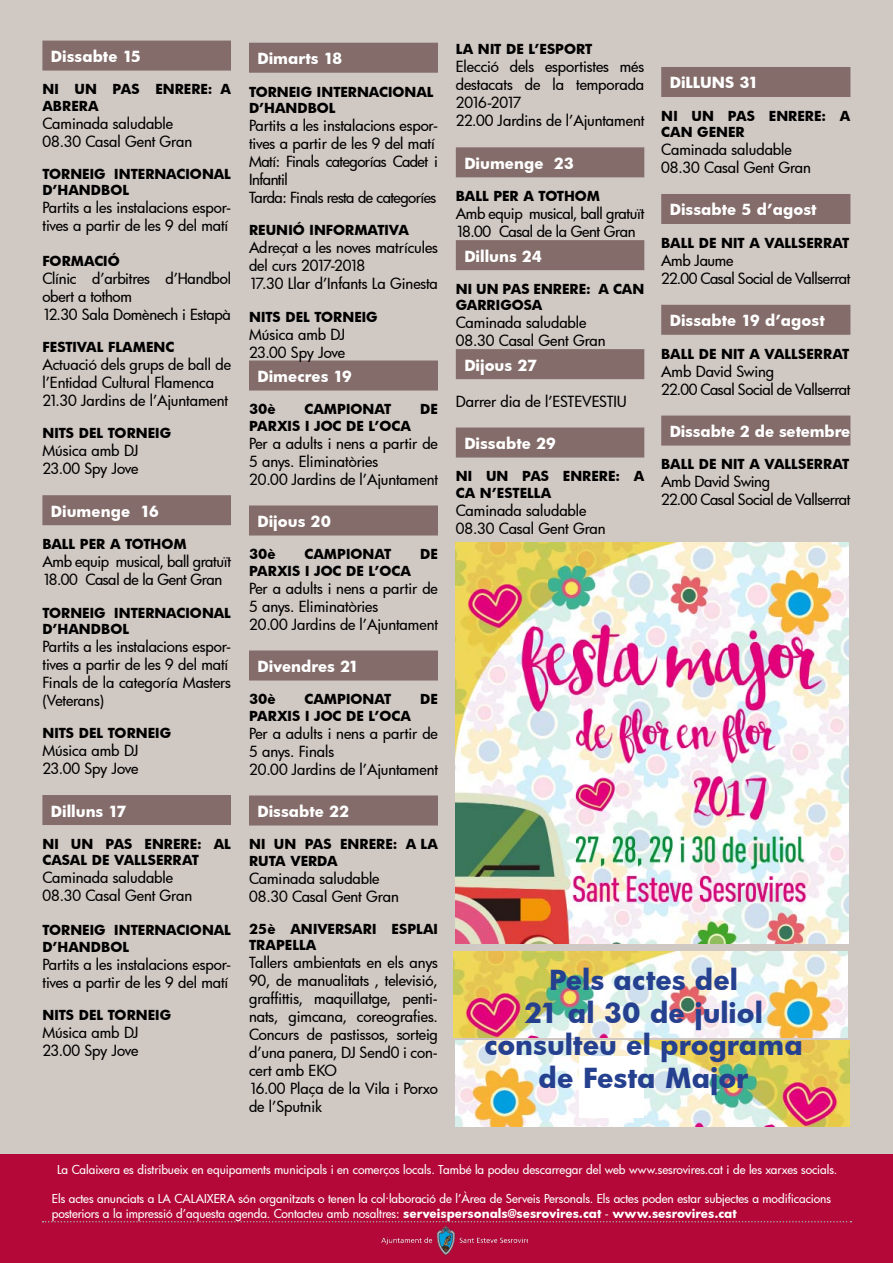
<style>
.page{position:relative;width:893px;height:1263px;background:#fff}
.page>*{position:absolute;margin:0;border:0;box-sizing:border-box;transform-origin:0 0}
.t1{font:700 27px/32.4px "Futura Bk";color:#25408f;text-align:center}
.t2{font:15px/18px "Futura Md";letter-spacing:-.005em;color:#000}
.t3{font:700 15px "Futura Bk";color:#fff}
.t4{font:15px/18px "Futura Md";letter-spacing:-.03em;color:#000}
.t5{font:15px/18px "Futura Md";letter-spacing:-.025em;color:#000}
.t6{font:700 13.5px/16.2px "Futura Bk";color:#000}
.t7{font:12px/14.4px "Futura Md";letter-spacing:-.005em;color:#fff}
.s1{font-family:"Futura Bk";font-weight:700}
</style>
<div class="page">
<div style="left:0;top:1153px;width:893px;height:110px;background:#b30838"></div>
<img style="left:366px;top:1222px;width:161px;height:34px">
<svg style="left:43px;top:1221px;width:808px;height:1px"></svg>
<div style="left:0;top:0;width:893px;height:1153px;background:#d0c8c3"></div>
<div style="left:249px;top:43px;width:189px;height:30px;background:#836c69"></div>
<div style="left:249px;top:360px;width:189px;height:30px;background:#836c69"></div>
<div style="left:249px;top:505px;width:189px;height:30px;background:#836c69"></div>
<div style="left:249px;top:650px;width:189px;height:30px;background:#836c69"></div>
<div style="left:249px;top:795px;width:189px;height:30px;background:#836c69"></div>
<div style="left:42px;top:41px;width:189px;height:30px;background:#836c69"></div>
<div style="left:42px;top:495px;width:189px;height:30px;background:#836c69"></div>
<div style="left:42px;top:795px;width:189px;height:30px;background:#836c69"></div>
<div style="left:456px;top:147px;width:188px;height:30px;background:#836c69"></div>
<div style="left:456px;top:240px;width:188px;height:30px;background:#836c69"></div>
<div style="left:456px;top:349px;width:188px;height:30px;background:#836c69"></div>
<div style="left:456px;top:427px;width:188px;height:30px;background:#836c69"></div>
<div style="left:661px;top:67px;width:189px;height:30px;background:#836c69"></div>
<div style="left:661px;top:194px;width:189px;height:30px;background:#836c69"></div>
<div style="left:661px;top:305px;width:189px;height:30px;background:#836c69"></div>
<div style="left:661px;top:416px;width:189px;height:30px;background:#836c69"></div>
<img style="left:455px;top:542px;width:393px;height:401px">
<img style="left:454px;top:951px;width:393px;height:86px">
<img style="left:455px;top:1040px;width:394px;height:86px">
<div style="left:579px;top:1056px;width:65px;height:62px;background:#fff"></div>
<p class="t3" style="left:51px;top:46px;width:92px">Dissabte 15</p>
<p class="t6" style="left:42px;top:81px;width:190px">NI UN PAS ENRERE: A<br>ABRERA</p>
<p class="t2" style="left:42px;top:114px;width:151px">Caminada saludable<br>08.30 Casal Gent Gran</p>
<p class="t6" style="left:42px;top:166px;width:190px">TORNEIG INTERNACIONAL<br>D’HANDBOL</p>
<p class="t2" style="left:42px;top:198px;width:190px">Partits a les instalacions espor&shy;tives a partir de les 9 del matí</p>
<p class="t6" style="left:42px;top:252px;width:79px">FORMACIÓ</p>
<p class="t2" style="left:42px;top:269px;width:190px">Clínic d’arbitres d’Handbol obert a tothom<br>12.30 Sala Domènech i Estapà</p>
<p class="t6" style="left:42px;top:338px;width:134px">FESTIVAL FLAMENC</p>
<p class="t2" style="left:42px;top:355px;width:190px">Actuació dels grups de ball de l’Entidad Cultural Flamenca<br>21.30 Jardins de l’Ajuntament</p>
<p class="t6" style="left:42px;top:425px;width:130px">NITS DEL TORNEIG</p>
<p class="t2" style="left:42px;top:441px;width:98px">Música amb DJ<br>23.00 Spy Jove</p>
<p class="t3" style="left:51px;top:500px;width:110px">Diumenge 16</p>
<p class="t6" style="left:42px;top:535px;width:146px">BALL PER A TOTHOM</p>
<p class="t2" style="left:42px;top:552px;width:190px">Amb equip musical, ball gratuït<br>18.00 Casal de la Gent Gran</p>
<p class="t6" style="left:42px;top:604px;width:190px">TORNEIG INTERNACIONAL<br>D’HANDBOL</p>
<p class="t2" style="left:42px;top:637px;width:190px">Partits a les instalacions espor&shy;tives a partir de les 9 del matí<br>Finals de la categoría Masters (Veterans)</p>
<p class="t6" style="left:42px;top:724px;width:130px">NITS DEL TORNEIG</p>
<p class="t2" style="left:42px;top:741px;width:98px">Música amb DJ<br>23.00 Spy Jove</p>
<p class="t3" style="left:51px;top:800px;width:77px">Dilluns 17</p>
<p class="t6" style="left:42px;top:835px;width:190px">NI UN PAS ENRERE: AL<br>CASAL DE VALLSERRAT</p>
<p class="t2" style="left:42px;top:868px;width:151px">Caminada saludable<br>08.30 Casal Gent Gran</p>
<p class="t6" style="left:42px;top:922px;width:190px">TORNEIG INTERNACIONAL<br>D’HANDBOL</p>
<p class="t2" style="left:42px;top:955px;width:190px">Partits a les instalacions espor&shy;tives a partir de les 9 del matí</p>
<p class="t6" style="left:42px;top:1006px;width:130px">NITS DEL TORNEIG</p>
<p class="t2" style="left:42px;top:1023px;width:98px">Música amb DJ<br>23.00 Spy Jove</p>
<p class="t3" style="left:257px;top:48px;width:86px">Dimarts 18</p>
<p class="t6" style="left:249px;top:83px;width:186px">TORNEIG INTERNACIONAL<br>D’HANDBOL</p>
<p class="t4" style="left:249px;top:116px;width:190px">Partits a les instalacions espor&shy;tives a partir de les 9 del matí<br>Matí: Finals categorías Cadet i<br>Infantil<br>Tarda: Finals resta de categoríes</p>
<p class="t6" style="left:249px;top:222px;width:161px">REUNIÓ INFORMATIVA</p>
<p class="t2" style="left:249px;top:238px;width:190px">Adreçat a les noves matrícules del curs 2017-2018<br>17.30 Llar d’Infants La Ginesta</p>
<p class="t6" style="left:249px;top:308px;width:130px">NITS DEL TORNEIG</p>
<p class="t2" style="left:249px;top:325px;width:98px">Música amb DJ<br>23.00 Spy Jove</p>
<p class="t3" style="left:257px;top:366px;width:96px">Dimecres 19</p>
<p class="t6" style="left:249px;top:401px;width:28px">30è</p>
<p class="t6" style="left:304px;top:401px;width:88px">CAMPIONAT</p>
<p class="t6" style="left:420px;top:401px;width:19px">DE</p>
<p class="t6" style="left:249px;top:417px;width:163px">PARXIS I JOC DE L’OCA</p>
<p class="t2" style="left:249px;top:434px;width:190px">Per a adults i nens a partir de<br>5 anys. Eliminatòries<br>20.00 Jardins de l’Ajuntament</p>
<p class="t3" style="left:257px;top:511px;width:75px">Dijous 20</p>
<p class="t6" style="left:249px;top:546px;width:28px">30è</p>
<p class="t6" style="left:304px;top:546px;width:88px">CAMPIONAT</p>
<p class="t6" style="left:420px;top:546px;width:19px">DE</p>
<p class="t6" style="left:249px;top:562px;width:163px">PARXIS I JOC DE L’OCA</p>
<p class="t2" style="left:249px;top:579px;width:190px">Per a adults i nens a partir de<br>5 anys. Eliminatòries<br>20.00 Jardins de l’Ajuntament</p>
<p class="t3" style="left:257px;top:656px;width:103px">Divendres 21</p>
<p class="t6" style="left:249px;top:691px;width:28px">30è</p>
<p class="t6" style="left:304px;top:691px;width:88px">CAMPIONAT</p>
<p class="t6" style="left:420px;top:691px;width:19px">DE</p>
<p class="t6" style="left:249px;top:707px;width:163px">PARXIS I JOC DE L’OCA</p>
<p class="t2" style="left:249px;top:724px;width:190px">Per a adults i nens a partir de<br>5 anys. Finals<br>20.00 Jardins de l’Ajuntament</p>
<p class="t3" style="left:257px;top:801px;width:93px">Dissabte 22</p>
<p class="t6" style="left:249px;top:836px;width:190px">NI UN PAS ENRERE: A LA<br>RUTA VERDA</p>
<p class="t2" style="left:249px;top:869px;width:151px">Caminada saludable<br>08.30 Casal Gent Gran</p>
<p class="t6" style="left:249px;top:920px;width:190px">25è ANIVERSARI ESPLAI<br>TRAPELLA</p>
<p class="t2" style="left:249px;top:953px;width:190px">Tallers ambientats en els anys<br>90, de manualitats , televisió, graffittis, maquillatge, penti&shy;nats, gimcana, coreografies.<br>Concurs de pastissos, sorteig d’una panera, DJ Send0 i con&shy;cert amb EKO<br>16.00 Plaça de la Vila i Porxo de l’Sputnik</p>
<p class="t6" style="left:456px;top:41px;width:138px">LA NIT DE L’ESPORT</p>
<p class="t2" style="left:456px;top:58px;width:190px">Elecció dels esportistes més destacats de la temporada<br>2016-2017<br>22.00 Jardins de l’Ajuntament</p>
<p class="t3" style="left:464px;top:153px;width:111px">Diumenge 23</p>
<p class="t6" style="left:456px;top:188px;width:146px">BALL PER A TOTHOM</p>
<p class="t2" style="left:456px;top:204px;width:190px">Amb equip musical, ball gratuït<br>18.00 Casal de la Gent Gran</p>
<p class="t3" style="left:464px;top:245px;width:79px">Dilluns 24</p>
<p class="t6" style="left:456px;top:280px;width:190px">NI UN PAS ENRERE: A CAN<br>GARRIGOSA</p>
<p class="t2" style="left:456px;top:313px;width:151px">Caminada saludable<br>08.30 Casal Gent Gran</p>
<p class="t3" style="left:464px;top:354px;width:74px">Dijous 27</p>
<p class="t2" style="left:456px;top:392px;width:173px">Darrer dia de l’ESTEVESTIU</p>
<p class="t3" style="left:464px;top:433px;width:93px">Dissabte 29</p>
<p class="t6" style="left:456px;top:468px;width:190px">NI UN PAS ENRERE: A<br>CA N’ESTELLA</p>
<p class="t2" style="left:456px;top:501px;width:151px">Caminada saludable<br>08.30 Casal Gent Gran</p>
<p class="t3" style="left:670px;top:72px;width:90px">DiLLUNS 31</p>
<p class="t6" style="left:661px;top:107px;width:191px">NI UN PAS ENRERE: A<br>CAN GENER</p>
<p class="t2" style="left:661px;top:140px;width:151px">Caminada saludable<br>08.30 Casal Gent Gran</p>
<p class="t3" style="left:670px;top:199px;width:148px">Dissabte 5 d’agost</p>
<p class="t6" style="left:661px;top:234px;width:190px">BALL DE NIT A VALLSERRAT</p>
<p class="t5" style="left:661px;top:251px;width:191px">Amb Jaume<br>22.00 Casal Social de Vallserrat</p>
<p class="t3" style="left:670px;top:310px;width:156px">Dissabte 19 d’agost</p>
<p class="t6" style="left:661px;top:345px;width:190px">BALL DE NIT A VALLSERRAT</p>
<p class="t5" style="left:661px;top:362px;width:191px">Amb David Swing<br>22.00 Casal Social de Vallserrat</p>
<p class="t3" style="left:670px;top:421px;width:182px">Dissabte 2 de setembre</p>
<p class="t6" style="left:661px;top:456px;width:190px">BALL DE NIT A VALLSERRAT</p>
<p class="t5" style="left:661px;top:473px;width:191px">Amb David Swing<br>22.00 Casal Social de Vallserrat</p>
<h1 class="t1" style="left:484px;top:963px;width:320px">Pels actes del<br>21 al 30 de juliol consulteu el programa de Festa Major</h1>
<p class="t7" style="left:57px;top:1162px;width:782px">La Calaixera es distribueix en equipaments municipals i en comerços locals. També la podeu descarregar del web www.sesrovires.cat i de les xarxes socials.</p>
<p class="t7" style="left:52px;top:1191px;width:781px">Els actes anunciats a LA CALAIXERA són organitzats o tenen la col·laboració de l’Àrea de Serveis Personals. Els actes poden estar subjectes a modificacions posteriors a la impressió d’aquesta agenda. Contacteu amb nosaltres: <span class="s1">serveispersonals@sesrovires.cat</span> - <span class="s1">www.sesrovires.cat</span></p>
</div>
